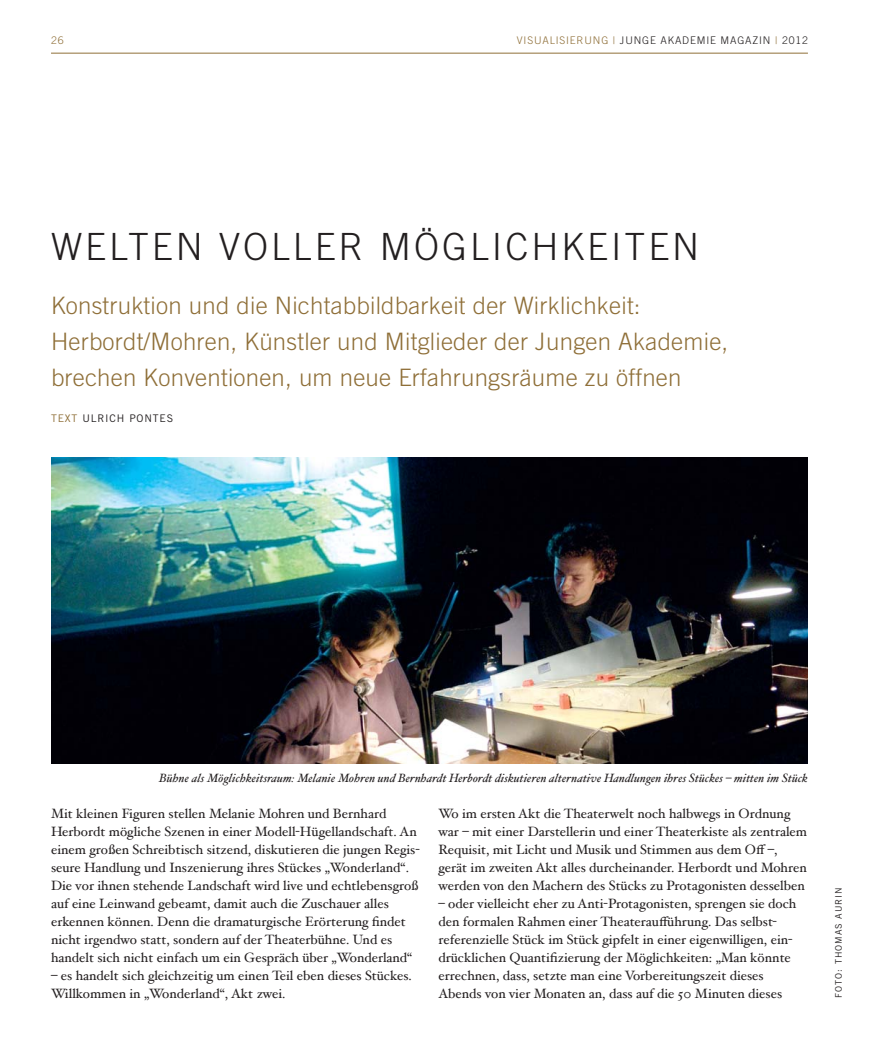
<style>
.page{position:relative;width:893px;height:1063px;background:#fff}
.page>*{position:absolute;margin:0;border:0;box-sizing:border-box;transform-origin:0 0}
.t1{font:300 37.5px "Trade Gothic";letter-spacing:.08em;color:#231f20}
.t2{font:300 24px/36px "Trade Gothic";letter-spacing:.01em;color:#8f6f38}
.t3{font:13.5px/18px "Hoefler Text";color:#231f20}
.t4{font:italic 12px "Hoefler Text";letter-spacing:.01em;color:#231f20}
.t5{font:300 10.5px "Trade Gothic";letter-spacing:.08em;color:#231f20}
.t6{font:10.5px "Trade Gothic";letter-spacing:.08em;color:#231f20}
.t7{font:300 10.5px "Trade Gothic";color:#8f6f38}
.t8{font:9px "Trade Gothic";letter-spacing:.11em;color:#231f20}
.s1{color:#8f6f38}
</style>
<div class="page">
<hr style="left:51px;top:53px;width:757px;height:1px;background:#8f6f38">
<img style="left:51px;top:458px;width:757px;height:306px">
<p class="t7" style="left:51px;top:36px;width:14px">26</p>
<p class="t5" style="left:517px;top:36px;width:293px"><span class="s1">VISUALISIERUNG |</span> JUNGE AKADEMIE MAGAZIN <span class="s1">|</span> 2012</p>
<h1 class="t1" style="left:51px;top:233px;width:650px">WELTEN VOLLER MÖGLICHKEITEN</h1>
<h2 class="t2" style="left:51px;top:289px;width:679px">Konstruktion und die Nichtabbildbarkeit der Wirklichkeit:<br>Herbordt/Mohren, Künstler und Mitglieder der Jungen Akademie, brechen Konventionen, um neue Erfahrungsräume zu öffnen</h2>
<p class="t6" style="left:51px;top:414px;width:124px"><span class="s1">TEXT</span> ULRICH PONTES</p>
<p class="t4" style="left:159px;top:773px;width:650px">Bühne als Möglichkeitsraum: Melanie Mohren und Bernhardt Herbordt diskutieren alternative Handlungen ihres Stückes – mitten im Stück</p>
<p class="t3" style="left:51px;top:806px;width:370px">Mit kleinen Figuren stellen Melanie Mohren und Bernhard Herbordt mögliche Szenen in einer Modell-Hügellandschaft. An einem großen Schreibtisch sitzend, diskutieren die jungen Regis&shy;seure Handlung und Inszenierung ihres Stückes „Wonderland“.<br>Die vor ihnen stehende Landschaft wird live und echtlebensgroß auf eine Leinwand gebeamt, damit auch die Zuschauer alles erkennen können. Denn die dramaturgische Erörterung findet nicht irgendwo statt, sondern auf der Theaterbühne. Und es handelt sich nicht einfach um ein Gespräch über „Wonderland“</p>
<p class="t3" style="left:51px;top:968px;width:362px">– es handelt sich gleichzeitig um einen Teil eben dieses Stückes.<br>Willkommen in „Wonderland“, Akt zwei.</p>
<p class="t3" style="left:438px;top:806px;width:370px">Wo im ersten Akt die Theaterwelt noch halbwegs in Ordnung war – mit einer Darstellerin und einer Theaterkiste als zentralem Requisit, mit Licht und Musik und Stimmen aus dem Off –, gerät im zweiten Akt alles durcheinander. Herbordt und Mohren werden von den Machern des Stücks zu Protagonisten desselben</p>
<p class="t3" style="left:438px;top:896px;width:359px">– oder vielleicht eher zu Anti-Protagonisten, sprengen sie doch den formalen Rahmen einer Theateraufführung. Das selbst&shy;referenzielle Stück im Stück gipfelt in einer eigenwilligen, ein&shy;drücklichen Quantifizierung der Möglichkeiten: „Man könnte errechnen, dass, setzte man eine Vorbereitungszeit dieses Abends von vier Monaten an, dass auf die 50 Minuten dieses</p>
<p class="t8" style="left:835px;top:998px;width:112px;rotate:-90deg">FOTO: THOMAS AURIN</p>
</div>
